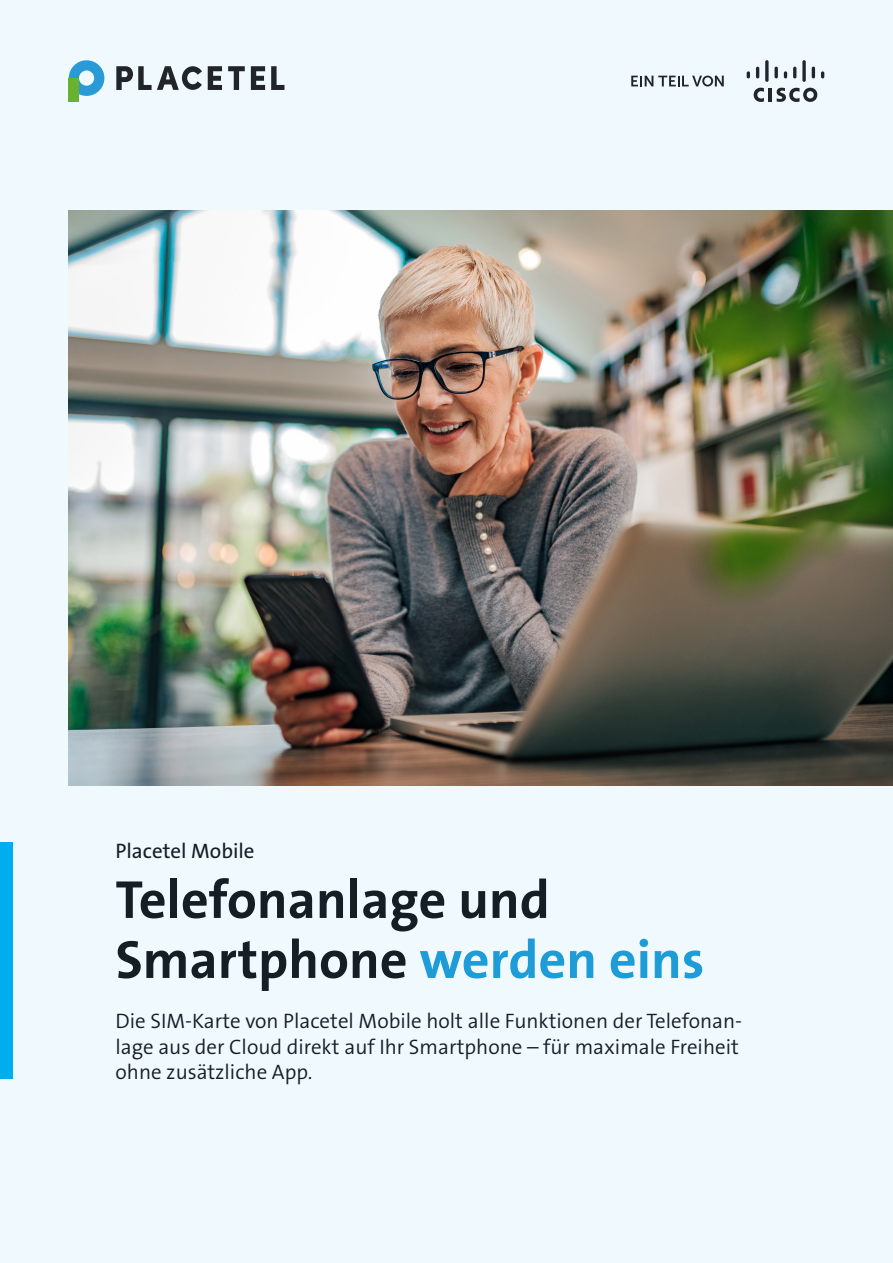
<style>
.page{position:relative;width:893px;height:1263px;background:#f0f9fd}
.page>*{position:absolute;margin:0;border:0;box-sizing:border-box;transform-origin:0 0}
.t1{font:700 54px/60px "The Sans B7";color:#151d25}
.t2{font:300 21px/25.2px "The Sans B4";color:#151d25}
.t3{font:21px "The Sans B5 Plain";color:#151d25}
.s1{color:#1d9cd8}
</style>
<div class="page">
<div style="left:0;top:842px;width:13px;height:237px;background:#00aeef"></div>
<img style="left:68px;top:210px;width:825px;height:576px">
<svg style="left:69px;top:60px;width:35px;height:36px"></svg>
<div style="left:69px;top:78px;width:10px;height:24px;background:#69b22e"></div>
<svg style="left:116px;top:66px;width:86px;height:24px"></svg>
<svg style="left:208px;top:66px;width:14px;height:24px"></svg>
<svg style="left:228px;top:66px;width:17px;height:24px"></svg>
<svg style="left:251px;top:66px;width:14px;height:24px"></svg>
<svg style="left:271px;top:66px;width:13px;height:24px"></svg>
<svg style="left:753px;top:88px;width:11px;height:14px"></svg>
<svg style="left:776px;top:88px;width:42px;height:14px"></svg>
<svg style="left:802px;top:60px;width:4px;height:22px"></svg>
<hr style="left:769px;top:88px;width:3px;height:14px;background:#222529">
<svg style="left:812px;top:66px;width:3px;height:13px"></svg>
<svg style="left:765px;top:60px;width:13px;height:22px"></svg>
<svg style="left:756px;top:67px;width:3px;height:12px"></svg>
<svg style="left:793px;top:67px;width:3px;height:12px"></svg>
<svg style="left:747px;top:71px;width:3px;height:7px"></svg>
<svg style="left:821px;top:71px;width:3px;height:7px"></svg>
<svg style="left:784px;top:71px;width:3px;height:7px"></svg>
<svg style="left:631px;top:76px;width:93px;height:10px"></svg>
<p class="t3" style="left:116px;top:839px;width:141px">Placetel Mobile</p>
<h1 class="t1" style="left:116px;top:871px;width:590px">Telefonanlage und<br>Smartphone <span class="s1">werden eins</span></h1>
<p class="t2" style="left:116px;top:1009px;width:628px">Die SIM-Karte von Placetel Mobile holt alle Funktionen der Telefonan&shy;lage aus der Cloud direkt auf Ihr Smartphone – für maximale Freiheit ohne zusätzliche App.</p>
</div>
